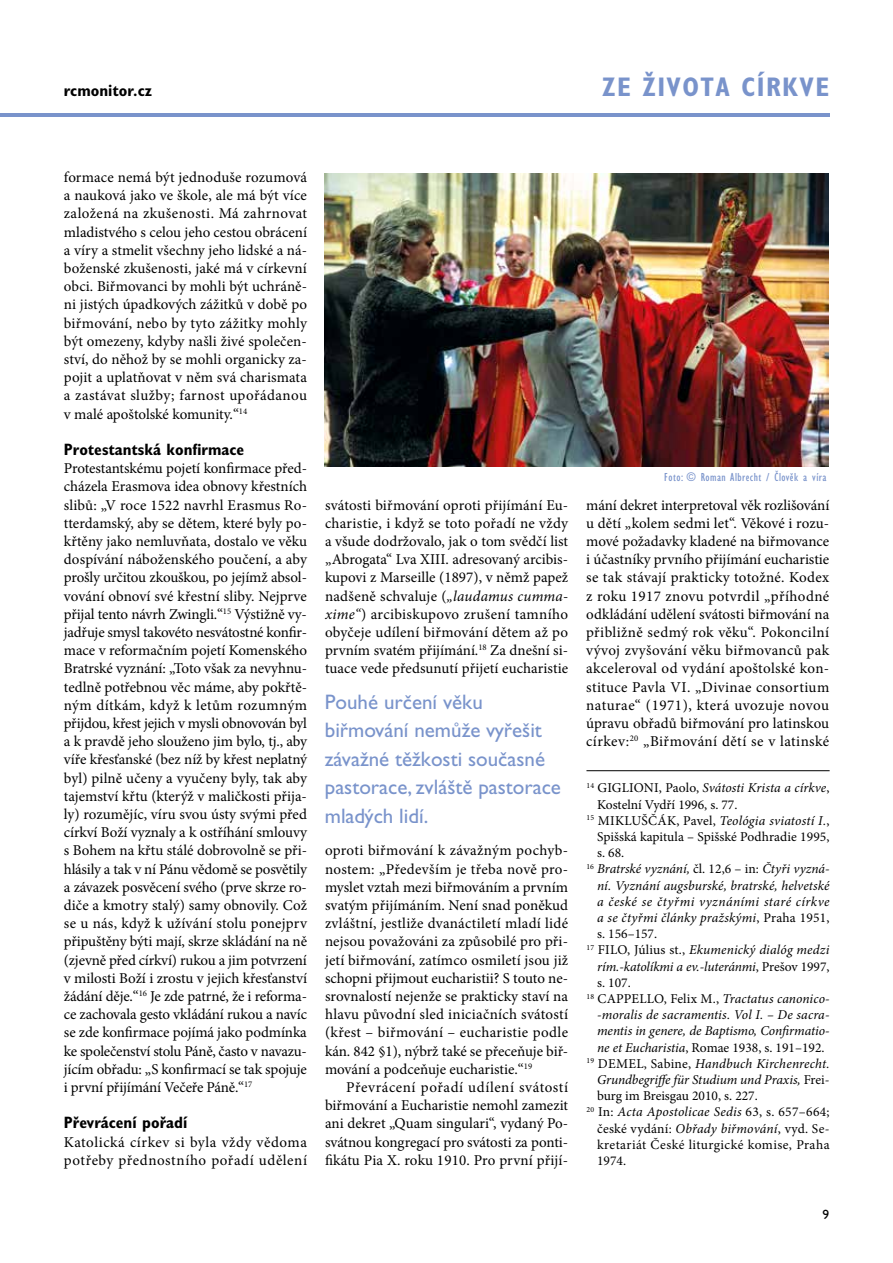
<style>
.page{position:relative;width:893px;height:1263px;background:#fff}
.page>*{position:absolute;margin:0;border:0;box-sizing:border-box;transform-origin:0 0}
.t1{font:700 condensed 27px "Gill Sans Std";letter-spacing:.05em;color:#7993cb}
.t2{font:21px/28.5px "Gill Sans Std";color:#7993cb}
.t3{font:700 condensed 16.5px "Gill Sans Std";color:#000}
.t4{font:15px/18.1px "Minion Pro";letter-spacing:.005em;color:#000;text-align:justify}
.t5{font:15px/18.1px "Minion Pro";letter-spacing:.04em;color:#000}
.t6{font:italic 13.5px "Minion Pro";letter-spacing:.005em;color:#000}
.t7{font:13.5px "Minion Pro";color:#000}
.t8{font:italic 13.5px "Minion Pro";letter-spacing:-.015em;color:#000}
.t9{font:13.5px "Minion Pro";letter-spacing:.03em;color:#000}
.t10{font:13.5px "Minion Pro";letter-spacing:.02em;color:#000}
.t11{font:italic 13.5px "Minion Pro";letter-spacing:.035em;color:#000}
.t12{font:13.5px "Gill Sans Std";color:#000}
.t13{font:condensed 12px "Gill Sans Std";letter-spacing:.04em;color:#7993cb}
.s1{font-style:italic}
.s2{font-style:normal}
</style>
<div class="page">
<hr style="left:0;top:113px;width:829px;height:4px;background:#7993cb">
<hr style="left:586px;top:770px;width:244px;height:1px;background:#000">
<img style="left:325px;top:173px;width:504px;height:294px">
<p class="t3" style="left:64px;top:81px;width:90px">rcmonitor.cz</p>
<h1 class="t1" style="left:602px;top:71px;width:228px">ZE ŽIVOTA CÍRKVE</h1>
<p class="t4" style="left:64px;top:168px;width:245px">formace nemá být jednoduše rozumová a nauková jako ve škole, ale má být více založená na zkušenosti. Má zahrnovat mladistvého s celou jeho cestou obrácení a víry a stmelit všechny jeho lidské a ná&shy;boženské zkušenosti, jaké má v církevní obci. Biřmovanci by mohli být uchráně&shy;ni jistých úpadkových zážitků v době po biřmování, nebo by tyto zážitky mohly být omezeny, kdyby našli živé společen&shy;ství, do něhož by se mohli organicky za&shy;pojit a uplatňovat v něm svá charismata a zastávat služby; farnost upořádanou v malé apoštolské komunity.“<sup>14</sup></p>
<p class="t3" style="left:64px;top:440px;width:182px">Protestantská konfirmace</p>
<p class="t4" style="left:64px;top:459px;width:245px">Protestantskému pojetí konfirmace před&shy;cházela Erasmova idea obnovy křestních slibů: „V roce 1522 navrhl Erasmus Ro&shy;tterdamský, aby se dětem, které byly po&shy;křtěny jako nemluvňata, dostalo ve věku dospívání náboženského poučení, a aby prošly určitou zkouškou, po jejímž absol&shy;vování obnoví své křestní sliby. Nejprve přijal tento návrh Zwingli.“<sup>15</sup> Výstižně vy&shy;jadřuje smysl takovéto nesvátostné konfir&shy;mace v reformačním pojetí Komenského Bratrské vyznání: „Toto však za nevyhnu&shy;tedlně potřebnou věc máme, aby pokřtě&shy;ným dítkám, když k letům rozumným přijdou, křest jejich v mysli obnovován byl a k pravdě jeho slouženo jim bylo, tj., aby víře křesťanské (bez níž by křest neplatný byl) pilně učeny a vyučeny byly, tak aby tajemství křtu (kterýž v maličkosti přija&shy;ly) rozumějíc, víru svou ústy svými před církví Boží vyznaly a k ostříhání smlouvy s Bohem na křtu stálé dobrovolně se při&shy;hlásily a tak v ní Pánu vědomě se posvětily a závazek posvěcení svého (prve skrze ro&shy;diče a kmotry stalý) samy obnovily. Což se u nás, když k užívání stolu ponejprv připuštěny býti mají, skrze skládání na ně (zjevně před církví) rukou a jim potvrzení v milosti Boží i zrostu v jejich křesťanství žádání děje.“<sup>16</sup> Je zde patrné, že i reforma&shy;ce zachovala gesto vkládání rukou a navíc se zde konfirmace pojímá jako podmínka ke společenství stolu Páně, často v navazu&shy;jícím obřadu: „S konfirmací se tak spojuje i první přijímání Večeře Páně.“<sup>17</sup></p>
<p class="t3" style="left:64px;top:1113px;width:125px">Převrácení pořadí</p>
<p class="t5" style="left:64px;top:1133px;width:245px">Katolická církev si byla vždy vědoma potřeby přednostního pořadí udělení</p>
<p class="t4" style="left:325px;top:496px;width:245px">svátosti biřmování oproti přijímání Eu&shy;charistie, i když se toto pořadí ne vždy a všude dodržovalo, jak o tom svědčí list „Abrogata“ Lva XIII. adresovaný arcibis&shy;kupovi z Marseille (1897), v němž papež nadšeně schvaluje (<span class="s1">„laudamus cumma&shy;xime“</span>) arcibiskupovo zrušení tamního obyčeje udílení biřmování dětem až po prvním svatém přijímání.<sup>18</sup> Za dnešní si&shy;tuace vede předsunutí přijetí eucharistie</p>
<h2 class="t2" style="left:325px;top:687px;width:238px">Pouhé určení věku biřmování nemůže vyřešit závažné těžkosti současné pastorace, zvláště pastorace mladých lidí.</h2>
<p class="t4" style="left:325px;top:842px;width:245px">oproti biřmování k závažným pochyb&shy;nostem: „Především je třeba nově pro&shy;myslet vztah mezi biřmováním a prvním svatým přijímáním. Není snad poněkud zvláštní, jestliže dvanáctiletí mladí lidé nejsou považováni za způsobilé pro při&shy;jetí biřmování, zatímco osmiletí jsou již schopni přijmout eucharistii? S touto ne&shy;srovnalostí nejenže se prakticky staví na hlavu původní sled iniciačních svátostí (křest – biřmování – eucharistie podle kán. 842 §1), nýbrž také se přeceňuje biř&shy;mování a podceňuje eucharistie.“<sup>19</sup></p>
<p class="t4" style="left:325px;top:1078px;width:245px;text-indent:21px">Převrácení pořadí udílení svátostí biřmování a Eucharistie nemohl zamezit ani dekret „Quam singulari“, vydaný Po&shy;svátnou kongregací pro svátosti za ponti&shy;fikátu Pia X. roku 1910. Pro první přijí-</p>
<p class="t13" style="left:664px;top:471px;width:164px">Foto: © Roman Albrecht / Člověk a víra</p>
<p class="t4" style="left:586px;top:496px;width:245px">mání dekret interpretoval věk rozlišování u dětí „kolem sedmi let“. Věkové i rozu&shy;mové požadavky kladené na biřmovance i účastníky prvního přijímání eucharistie se tak stávají prakticky totožné. Kodex z roku 1917 znovu potvrdil „příhodné odkládání udělení svátosti biřmování na přibližně sedmý rok věku“. Pokoncilní vývoj zvyšování věku biřmovanců pak akceleroval od vydání apoštolské kon&shy;stituce Pavla VI. „Divinae consortium naturae“ (1971), která uvozuje novou úpravu obřadů biřmování pro latinskou církev:<sup>20</sup> „Biřmování dětí se v latinské</p>
<p class="t6" style="left:586px;top:779px;width:245px"><sup>14</sup> <span class="s2">GIGLIONI, Paolo,</span> Svátosti Krista a církve<span class="s2">,</span></p>
<p class="t7" style="left:597px;top:795px;width:142px">Kostelní Vydří 1996, s. 77.</p>
<p class="t6" style="left:586px;top:811px;width:245px"><sup>15</sup> <span class="s2">MIKLUŠČÁK, Pavel,</span> Teológia sviatostí I.<span class="s2">,</span></p>
<p class="t7" style="left:597px;top:828px;width:234px">Spišská kapitula – Spišské Podhradie 1995,</p>
<p class="t7" style="left:597px;top:844px;width:29px">s. 68.</p>
<p class="t6" style="left:586px;top:860px;width:245px"><sup>16</sup> Bratrské vyznání, <span class="s2">čl. 12,6 – in:</span> Čtyři vyzná-</p>
<p class="t6" style="left:597px;top:876px;width:234px">ní. Vyznání augsburské, bratrské, helvetské</p>
<p class="t11" style="left:597px;top:892px;width:234px">a české se čtyřmi vyznáními staré církve</p>
<p class="t6" style="left:597px;top:908px;width:234px">a se čtyřmi články pražskými<span class="s2">, Praha 1951,</span></p>
<p class="t7" style="left:597px;top:925px;width:62px">s. 156–157.</p>
<p class="t6" style="left:586px;top:941px;width:245px"><sup>17</sup> <span class="s2">FILO, Július st.,</span> Ekumenický dialóg medzi</p>
<p class="t8" style="left:597px;top:957px;width:234px">rím.-katolíkmi a ev.-luteránmi<span class="s2">, Prešov 1997,</span></p>
<p class="t7" style="left:597px;top:973px;width:35px">s. 107.</p>
<p class="t6" style="left:586px;top:989px;width:245px"><sup>18</sup> <span class="s2">CAPPELLO, Felix M.,</span> Tractatus canonico-</p>
<p class="t6" style="left:597px;top:1006px;width:234px">-moralis de sacramentis. Vol I. – De sacra-</p>
<p class="t6" style="left:597px;top:1022px;width:233px">mentis in genere, de Baptismo, Confirmatio-</p>
<p class="t7" style="left:597px;top:1038px;width:229px"><span class="s1">ne et Eucharistia</span>, Romae 1938, s. 191–192.</p>
<p class="t6" style="left:586px;top:1054px;width:245px"><sup>19</sup> <span class="s2">DEMEL, Sabine,</span> Handbuch Kirchenrecht.</p>
<p class="t6" style="left:597px;top:1070px;width:234px">Grundbegriffe für Studium und Praxis, <span class="s2">Frei-</span></p>
<p class="t7" style="left:597px;top:1087px;width:162px">burg im Breisgau 2010, s. 227.</p>
<p class="t6" style="left:586px;top:1103px;width:245px"><sup>20</sup> <span class="s2">In:</span> Acta Apostolicae Sedis <span class="s2">63, s. 657–664;</span></p>
<p class="t10" style="left:597px;top:1119px;width:234px">české vydání: <span class="s1">Obřady biřmování</span>, vyd. Se-</p>
<p class="t9" style="left:597px;top:1135px;width:234px">kretariát České liturgické komise, Praha</p>
<p class="t7" style="left:597px;top:1152px;width:30px">1974.</p>
<p class="t12" style="left:822px;top:1207px;width:8px">9</p>
</div>
